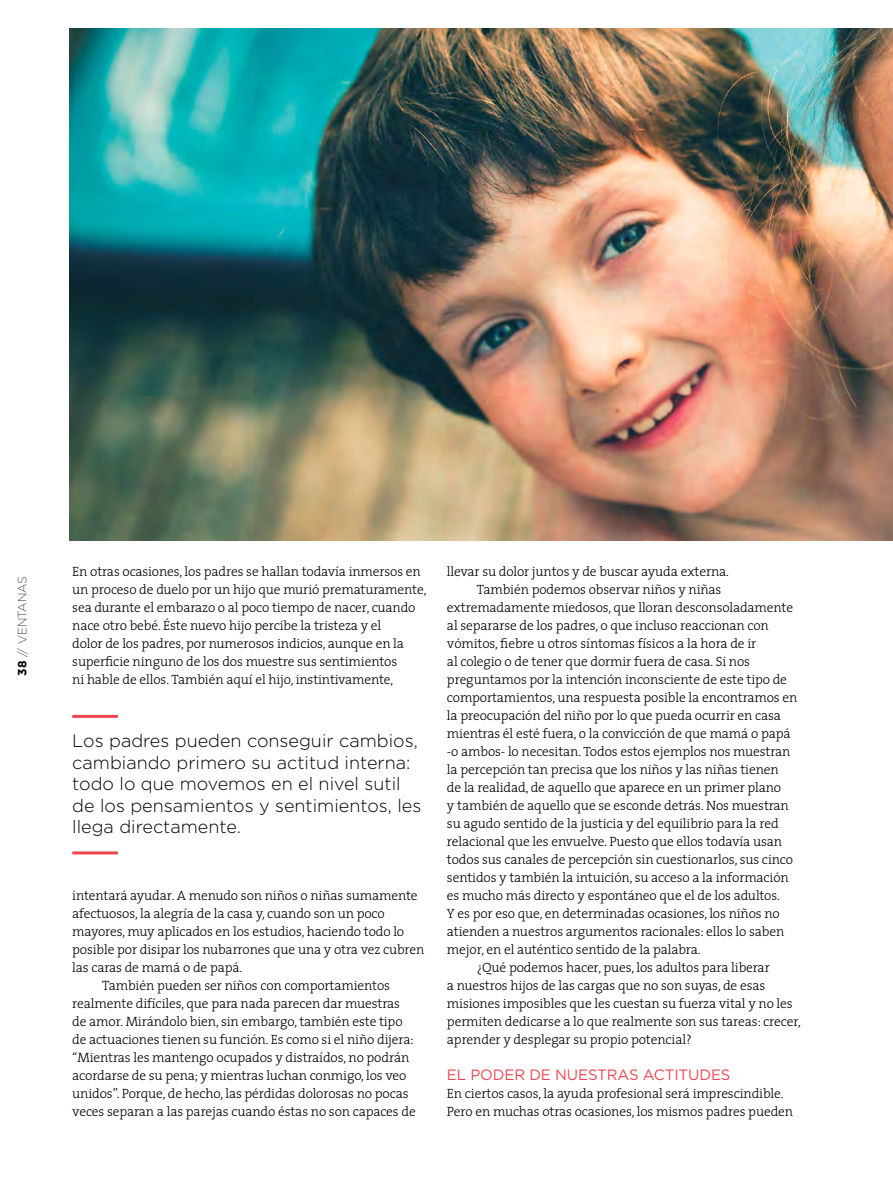
<style>
.page{position:relative;width:893px;height:1191px;background:#fff}
.page>*{position:absolute;margin:0;border:0;box-sizing:border-box;transform-origin:0 0}
.t1{font:300 18px/21.6px "Gotham";color:#000}
.t2{font:15px "Gotham";letter-spacing:-.01em;color:#ee4651}
.t3{font:300 13.5px/18px "The Serif";letter-spacing:-.01em;color:#000}
.t4{font:200 12px "Gotham";color:#000}
.s1{font-weight:700}
</style>
<div class="page">
<hr style="left:72px;top:715px;width:46px;height:3px;background:#ee4651">
<hr style="left:72px;top:851px;width:46px;height:3px;background:#ee4651">
<img style="left:69px;top:29px;width:823px;height:511px">
<p class="t4" style="left:15px;top:675px;width:101px;rotate:-90deg"><span class="s1">38</span> // VENTANAS</p>
<p class="t3" style="left:72px;top:562px;width:356px">En otras ocasiones, los padres se hallan todavía inmersos en un proceso de duelo por un hijo que murió prematuramente, sea durante el embarazo o al poco tiempo de nacer, cuando nace otro bebé. Éste nuevo hijo percibe la tristeza y el<br>dolor de los padres, por numerosos indicios, aunque en la superficie ninguno de los dos muestre sus sentimientos<br>ni hable de ellos. También aquí el hijo, instintivamente,</p>
<h1 class="t1" style="left:72px;top:729px;width:350px">Los padres pueden conseguir cambios, cambiando primero su actitud interna: todo lo que movemos en el nivel sutil de los pensamientos y sentimientos, les llega directamente.</h1>
<p class="t3" style="left:72px;top:886px;width:347px">intentará ayudar. A menudo son niños o niñas sumamente</p>
<p class="t3" style="left:72px;top:904px;width:314px">afectuosos, la alegría de la casa y, cuando son un poco</p>
<p class="t3" style="left:72px;top:922px;width:333px">mayores, muy aplicados en los estudios, haciendo todo lo</p>
<p class="t3" style="left:72px;top:940px;width:354px">posible por disipar los nubarrones que una y otra vez cubren</p>
<p class="t3" style="left:72px;top:958px;width:172px">las caras de mamá o de papá.</p>
<p class="t3" style="left:102px;top:976px;width:290px">También pueden ser niños con comportamientos</p>
<p class="t3" style="left:72px;top:994px;width:329px">realmente difíciles, que para nada parecen dar muestras</p>
<p class="t3" style="left:72px;top:1012px;width:332px">de amor. Mirándolo bien, sin embargo, también este tipo</p>
<p class="t3" style="left:72px;top:1030px;width:343px">de actuaciones tienen su función. Es como si el niño dijera:</p>
<p class="t3" style="left:72px;top:1048px;width:338px">“Mientras les mantengo ocupados y distraídos, no podrán</p>
<p class="t3" style="left:72px;top:1066px;width:336px">acordarse de su pena; y mientras luchan conmigo, los veo</p>
<p class="t3" style="left:72px;top:1084px;width:338px">unidos”. Porque, de hecho, las pérdidas dolorosas no pocas</p>
<p class="t3" style="left:72px;top:1102px;width:345px">veces separan a las parejas cuando éstas no son capaces de</p>
<p class="t3" style="left:447px;top:562px;width:283px">llevar su dolor juntos y de buscar ayuda externa.</p>
<p class="t3" style="left:477px;top:580px;width:246px">También podemos observar niños y niñas</p>
<p class="t3" style="left:447px;top:598px;width:348px">extremadamente miedosos, que lloran desconsoladamente</p>
<p class="t3" style="left:447px;top:616px;width:323px">al separarse de los padres, o que incluso reaccionan con</p>
<p class="t3" style="left:447px;top:634px;width:311px">vómitos, fiebre u otros síntomas físicos a la hora de ir</p>
<p class="t3" style="left:447px;top:652px;width:305px">al colegio o de tener que dormir fuera de casa. Si nos</p>
<p class="t3" style="left:447px;top:670px;width:342px">preguntamos por la intención inconsciente de este tipo de</p>
<p class="t3" style="left:447px;top:688px;width:352px">comportamientos, una respuesta posible la encontramos en</p>
<p class="t3" style="left:447px;top:706px;width:335px">la preocupación del niño por lo que pueda ocurrir en casa</p>
<p class="t3" style="left:447px;top:724px;width:345px">mientras él esté fuera, o la convicción de que mamá o papá</p>
<p class="t3" style="left:447px;top:742px;width:345px">-o ambos- lo necesitan. Todos estos ejemplos nos muestran</p>
<p class="t3" style="left:447px;top:760px;width:333px">la percepción tan precisa que los niños y las niñas tienen</p>
<p class="t3" style="left:447px;top:778px;width:336px">de la realidad, de aquello que aparece en un primer plano</p>
<p class="t3" style="left:447px;top:796px;width:343px">y también de aquello que se esconde detrás. Nos muestran</p>
<p class="t3" style="left:447px;top:814px;width:333px">su agudo sentido de la justicia y del equilibrio para la red</p>
<p class="t3" style="left:447px;top:832px;width:337px">relacional que les envuelve. Puesto que ellos todavía usan</p>
<p class="t3" style="left:447px;top:850px;width:348px">todos sus canales de percepción sin cuestionarlos, sus cinco</p>
<p class="t3" style="left:447px;top:868px;width:343px">sentidos y también la intuición, su acceso a la información</p>
<p class="t3" style="left:447px;top:886px;width:334px">es mucho más directo y espontáneo que el de los adultos.</p>
<p class="t3" style="left:447px;top:904px;width:334px">Y es por eso que, en determinadas ocasiones, los niños no</p>
<p class="t3" style="left:447px;top:922px;width:339px">atienden a nuestros argumentos racionales: ellos lo saben</p>
<p class="t3" style="left:447px;top:940px;width:255px">mejor, en el auténtico sentido de la palabra.</p>
<p class="t3" style="left:477px;top:958px;width:295px">¿Qué podemos hacer, pues, los adultos para liberar</p>
<p class="t3" style="left:447px;top:976px;width:320px">a nuestros hijos de las cargas que no son suyas, de esas</p>
<p class="t3" style="left:447px;top:994px;width:347px">misiones imposibles que les cuestan su fuerza vital y no les</p>
<p class="t3" style="left:447px;top:1012px;width:356px">permiten dedicarse a lo que realmente son sus tareas: crecer,</p>
<p class="t3" style="left:447px;top:1030px;width:246px">aprender y desplegar su propio potencial?</p>
<p class="t2" style="left:447px;top:1065px;width:285px">EL PODER DE NUESTRAS ACTITUDES</p>
<p class="t3" style="left:447px;top:1084px;width:348px">En ciertos casos, la ayuda profesional será imprescindible.<br>Pero en muchas otras ocasiones, los mismos padres pueden</p>
</div>
